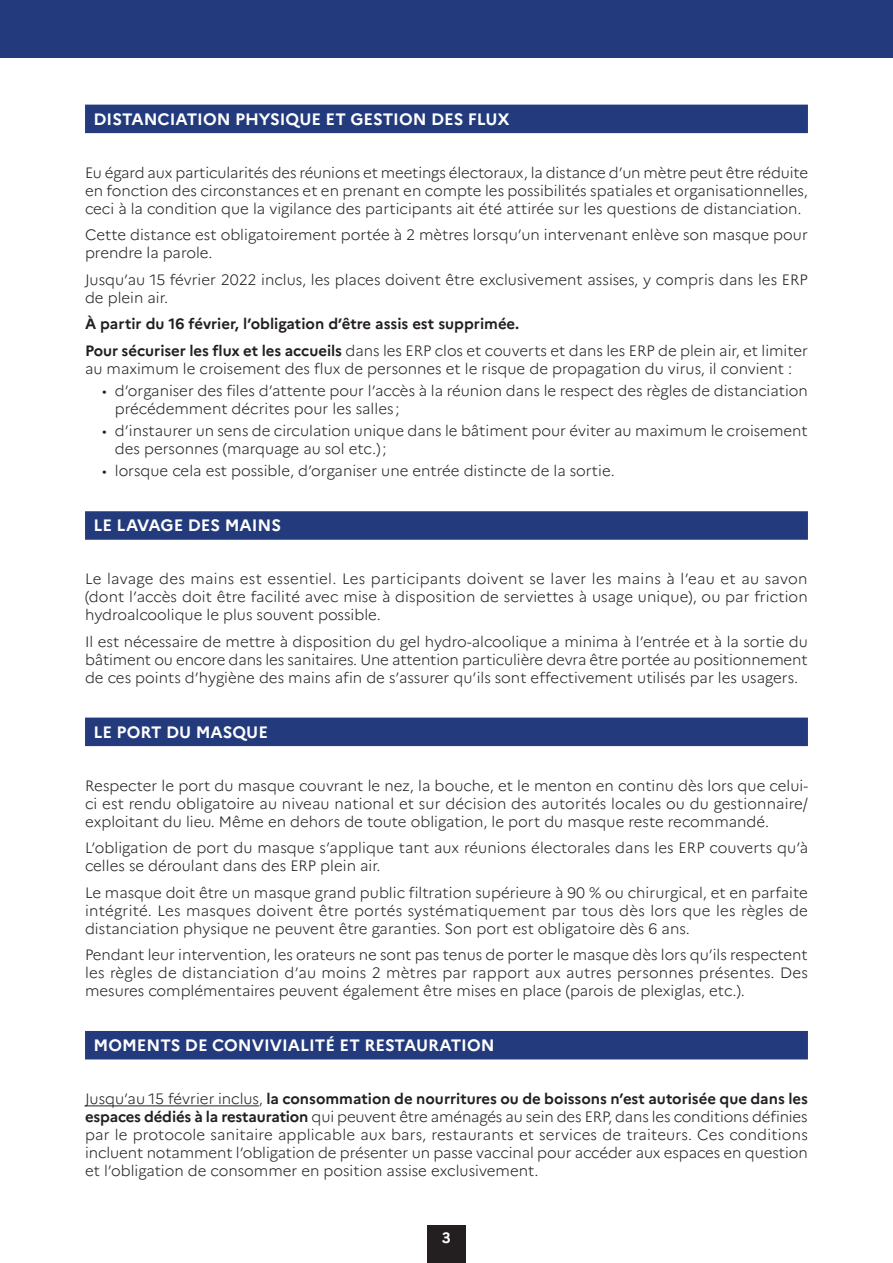
<style>
.page{position:relative;width:893px;height:1263px;background:#fff}
.page>*{position:absolute;margin:0;border:0;box-sizing:border-box;transform-origin:0 0}
.TITRE_PARTIE{font:700 16.5px "Marianne";color:#fff}
.Texte{font:300 15px/18px "Marianne";color:#231f20;text-align:justify}
.Texte-2{font:700 15px "Marianne";color:#231f20}
.t1{font:700 15px "Marianne";color:#fff}
.s1{font-weight:700}
</style>
<div class="page">
<div style="left:427px;top:1225px;width:39px;height:38px;background:#231f20"></div>
<div style="left:0;top:0;width:893px;height:57px;background:#233b7d"></div>
<div style="left:85px;top:105px;width:723px;height:28px;background:#233b7d"></div>
<div style="left:85px;top:511px;width:723px;height:29px;background:#233b7d"></div>
<div style="left:85px;top:718px;width:723px;height:28px;background:#233b7d"></div>
<div style="left:85px;top:1031px;width:723px;height:28px;background:#233b7d"></div>
<hr style="left:85px;top:1105px;width:174px;height:1px;background:#231f20">
<p class="TITRE_PARTIE" style="left:94px;top:109px;width:418px">DISTANCIATION PHYSIQUE ET GESTION DES FLUX</p>
<p class="Texte" style="left:85px;top:163px;width:725px">Eu égard aux particularités des réunions et meetings électoraux, la distance d’un mètre peut être réduite en fonction des circonstances et en prenant en compte les possibilités spatiales et organisationnelles, ceci à la condition que la vigilance des participants ait été attirée sur les questions de distanciation.</p>
<p class="Texte" style="left:85px;top:226px;width:724px">Cette distance est obligatoirement portée à 2 mètres lorsqu’un intervenant enlève son masque pour prendre la parole.</p>
<p class="Texte" style="left:85px;top:270px;width:724px">Jusqu’au 15 février 2022 inclus, les places doivent être exclusivement assises, y compris dans les ERP de plein air.</p>
<p class="Texte-2" style="left:85px;top:315px;width:436px">À partir du 16 février, l’obligation d’être assis est supprimée.</p>
<p class="Texte" style="left:85px;top:341px;width:724px"><span class="s1">Pour sécuriser les flux et les accueils</span> dans les ERP clos et couverts et dans les ERP de plein air, et limiter au maximum le croisement des flux de personnes et le risque de propagation du virus, il convient :</p>
<p class="Texte" style="left:115px;top:381px;width:695px;text-indent:-13px">• d’organiser des files d’attente pour l’accès à la réunion dans le respect des règles de distanciation précédemment décrites pour les salles ;</p>
<p class="Texte" style="left:115px;top:422px;width:694px;text-indent:-13px">• d’instaurer un sens de circulation unique dans le bâtiment pour éviter au maximum le croisement des personnes (marquage au sol etc.);</p>
<p class="Texte" style="left:102px;top:462px;width:514px">• lorsque cela est possible, d’organiser une entrée distincte de la sortie.</p>
<p class="TITRE_PARTIE" style="left:94px;top:515px;width:189px">LE LAVAGE DES MAINS</p>
<p class="Texte" style="left:85px;top:570px;width:724px">Le lavage des mains est essentiel. Les participants doivent se laver les mains à l’eau et au savon (dont l’accès doit être facilité avec mise à disposition de serviettes à usage unique), ou par friction hydroalcoolique le plus souvent possible.</p>
<p class="Texte" style="left:85px;top:632px;width:724px">Il est nécessaire de mettre à disposition du gel hydro-alcoolique a minima à l’entrée et à la sortie du bâtiment ou encore dans les sanitaires. Une attention particulière devra être portée au positionnement de ces points d’hygiène des mains afin de s’assurer qu’ils sont effectivement utilisés par les usagers.</p>
<p class="TITRE_PARTIE" style="left:94px;top:722px;width:176px">LE PORT DU MASQUE</p>
<p class="Texte" style="left:85px;top:776px;width:724px">Respecter le port du masque couvrant le nez, la bouche, et le menton en continu dès lors que celui&shy;ci est rendu obligatoire au niveau national et sur décision des autorités locales ou du gestionnaire/ exploitant du lieu. Même en dehors de toute obligation, le port du masque reste recommandé.</p>
<p class="Texte" style="left:85px;top:839px;width:725px">L’obligation de port du masque s’applique tant aux réunions électorales dans les ERP couverts qu’à celles se déroulant dans des ERP plein air.</p>
<p class="Texte" style="left:85px;top:883px;width:724px">Le masque doit être un masque grand public filtration supérieure à 90 % ou chirurgical, et en parfaite intégrité. Les masques doivent être portés systématiquement par tous dès lors que les règles de distanciation physique ne peuvent être garanties. Son port est obligatoire dès 6 ans.</p>
<p class="Texte" style="left:85px;top:946px;width:724px">Pendant leur intervention, les orateurs ne sont pas tenus de porter le masque dès lors qu’ils respectent les règles de distanciation d’au moins 2 mètres par rapport aux autres personnes présentes. Des mesures complémentaires peuvent également être mises en place (parois de plexiglas, etc.).</p>
<p class="TITRE_PARTIE" style="left:94px;top:1035px;width:403px">MOMENTS DE CONVIVIALITÉ ET RESTAURATION</p>
<p class="Texte" style="left:85px;top:1089px;width:724px">Jusqu’au 15 février inclus, <span class="s1">la consommation de nourritures ou de boissons n’est autorisée que dans les espaces dédiés à la restauration</span> qui peuvent être aménagés au sein des ERP, dans les conditions définies par le protocole sanitaire applicable aux bars, restaurants et services de traiteurs. Ces conditions incluent notamment l’obligation de présenter un passe vaccinal pour accéder aux espaces en question et l’obligation de consommer en position assise exclusivement.</p>
<p class="t1" style="left:442px;top:1228px;width:10px">3</p>
</div>
